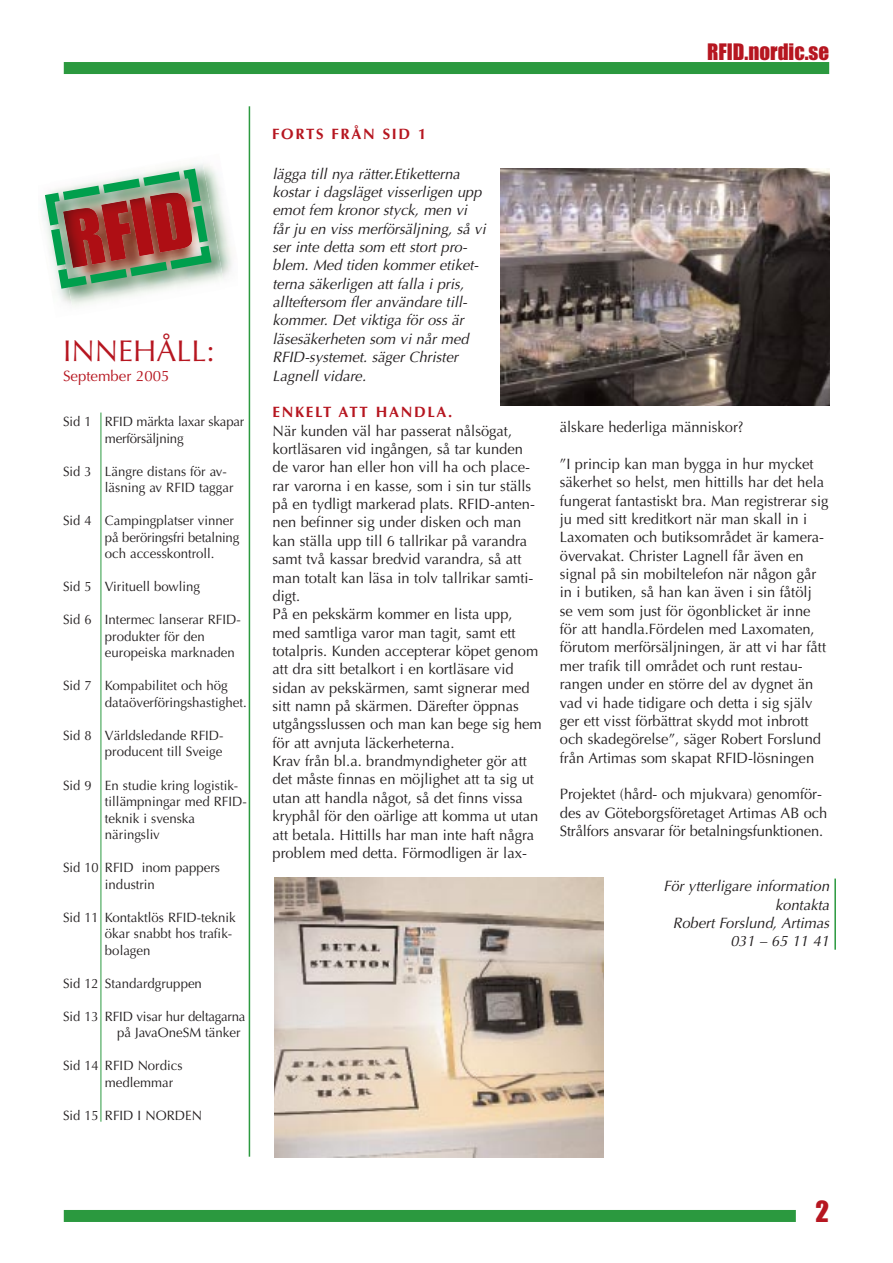
<style>
.page{position:relative;width:893px;height:1263px;background:#fff}
.page>*{position:absolute;margin:0;border:0;box-sizing:border-box;transform-origin:0 0}
.t1{font:30px "Optima";color:#b61620}
.t2{font:27px "Impact";color:#b61620}
.t3{font:21px "Impact";color:#b61620}
.t4{font:15px/18.3px "Optima";color:#231f20}
.t5{font:italic 15px/18.3px "Optima";color:#231f20}
.t6{font:700 15px "Optima";letter-spacing:.11em;color:#b61620}
.t7{font:15px "Optima";color:#b61620}
.t8{font:13.5px/16.5px "Optima";color:#231f20;scale:.96 1}
</style>
<div class="page">
<div style="left:64px;top:62px;width:765px;height:12px;background:#2b993f"></div>
<div style="left:64px;top:1210px;width:732px;height:12px;background:#2b993f"></div>
<hr style="left:249px;top:106px;width:1px;height:1051px;background:#2b993f">
<hr style="left:834px;top:878px;width:2px;height:72px;background:#2b993f">
<img style="left:42px;top:195px;width:190px;height:81px">
<img style="left:57px;top:164px;width:168px;height:142px">
<svg style="left:45px;top:169px;width:166px;height:120px;background:#968671"></svg>
<hr style="left:101px;top:413px;width:1px;height:709px;background:#2b993f">
<img style="left:274px;top:877px;width:330px;height:280px">
<img style="left:501px;top:168px;width:328px;height:238px">
<h1 class="t1" style="left:63px;top:338px;width:153px">INNEHÅLL:</h1>
<p class="t7" style="left:63px;top:369px;width:108px">September 2005</p>
<p class="t8" style="left:105px;top:414px;width:147px;text-indent:-42px">Sid 1 RFID märkta laxar skapar merförsäljning</p>
<p class="t8" style="left:105px;top:464px;width:135px;text-indent:-42px">Sid 3 Längre distans för av&shy;läsning av RFID taggar</p>
<p class="t8" style="left:105px;top:514px;width:141px;text-indent:-42px">Sid 4 Campingplatser vinner på beröringsfri betalning och accesskontroll.</p>
<p class="t8" style="left:63px;top:580px;width:144px">Sid 5 Virituell bowling</p>
<p class="t8" style="left:105px;top:613px;width:143px;text-indent:-42px">Sid 6 Intermec lanserar RFID&shy;produkter för den europeiska marknaden</p>
<p class="t8" style="left:105px;top:679px;width:149px;text-indent:-42px">Sid 7 Kompabilitet och hög dataöverföringshastighet.</p>
<p class="t8" style="left:63px;top:728px;width:169px;text-align:right">Sid 8 Världsledande RFID&shy;producent till Sveige</p>
<p class="t8" style="left:105px;top:778px;width:149px;text-indent:-42px">Sid 9 En studie kring logistik&shy;tillämpningar med RFID&shy;teknik i svenska näringsliv</p>
<p class="t8" style="left:105px;top:861px;width:121px;text-indent:-42px">Sid 10 RFID inom pappers industrin</p>
<p class="t8" style="left:105px;top:910px;width:138px;text-indent:-42px">Sid 11 Kontaktlös RFID-teknik ökar snabbt hos trafik&shy;bolagen</p>
<p class="t8" style="left:63px;top:976px;width:146px">Sid 12 Standardgruppen</p>
<p class="t8" style="left:117px;top:1009px;width:135px;text-indent:-54px">Sid 13 RFID visar hur deltagarna på JavaOneSM tänker</p>
<p class="t8" style="left:105px;top:1059px;width:82px;text-indent:-42px">Sid 14 RFID Nordics medlemmar</p>
<p class="t8" style="left:63px;top:1108px;width:146px">Sid 15 RFID I NORDEN</p>
<p class="t6" style="left:272px;top:128px;width:156px">FORTS FRÅN SID 1</p>
<h3 class="t3" style="left:707px;top:45px;width:124px">RFID.nordic.se</h3>
<p class="t5" style="left:273px;top:166px;width:218px">lägga till nya rätter.Etiketterna kostar i dagsläget visserligen upp emot fem kronor styck, men vi får j u en viss merförsälj ning, så vi ser inte detta som ett stort pro&shy;blem. Med tiden kommer etiket&shy;terna säkerligen att falla i pris, allteftersom fler användare till&shy;kommer. Det viktiga för oss är läsesäkerheten som vi når med<br>RFID-systemet. säger Christer<br>Lagnell vidare.</p>
<p class="t6" style="left:273px;top:406px;width:181px">ENKELT ATT HANDLA.</p>
<p class="t4" style="left:273px;top:423px;width:271px">När kunden väl har passerat nålsögat, kortläsaren vid ingången, så tar kunden de varor han eller hon vill ha och place&shy;rar varorna i en kasse, som i sin tur ställs på en tydligt markerad plats. RFID-anten&shy;nen befinner sig under disken och man kan ställa upp till 6 tallrikar på varandra samt två kassar bredvid varandra, så att man totalt kan läsa in tolv tallrikar samti&shy;digt.<br>På en pekskärm kommer en lista upp, med samtliga varor man tagit, samt ett totalpris. Kunden accepterar köpet genom att dra sitt betalkort i en kortläsare vid sidan av pekskärmen, samt signerar med sitt namn på skärmen. Därefter öppnas utgångsslussen och man kan bege sig hem för att avnjuta läckerheterna.<br>Krav från bl.a. brandmyndigheter gör att det måste finnas en möjlighet att ta sig ut utan att handla något, så det finns vissa kryphål för den oärlige att komma ut utan att betala. Hittills har man inte haft några problem med detta. Förmodligen är lax-</p>
<p class="t4" style="left:560px;top:419px;width:185px">älskare hederliga människor?</p>
<p class="t4" style="left:560px;top:456px;width:270px">”I princip kan man bygga in hur mycket säkerhet so helst, men hittills har det hela fungerat fantastiskt bra. Man registrerar sig ju med sitt kreditkort när man skall in i Laxomaten och butiksområdet är kamera&shy;övervakat. Christer Lagnell får även en signal på sin mobiltelefon när någon går in i butiken, så han kan även i sin fåtölj se vem som just för ögonblicket är inne för att handla.Fördelen med Laxomaten, förutom merförsäljningen, är att vi har fått mer trafik till området och runt restau&shy;rangen under en större del av dygnet än vad vi hade tidigare och detta i sig själv ger ett visst förbättrat skydd mot inbrott och skadegörelse”, säger Robert Forslund från Artimas som skapat RFID-lösningen</p>
<p class="t4" style="left:560px;top:786px;width:269px">Projektet (hård- och mjukvara) genomför&shy;des av Göteborgsföretaget Artimas AB och<br>Strålfors ansvarar för betalningsfunktionen.</p>
<p class="t5" style="left:663px;top:878px;width:170px;text-align:right">För ytterligare information kontakta<br>Robert Forslund, Artimas<br>031 – 65 11 41</p>
<h2 class="t2" style="left:816px;top:1202px;width:15px">2</h2>
</div>
